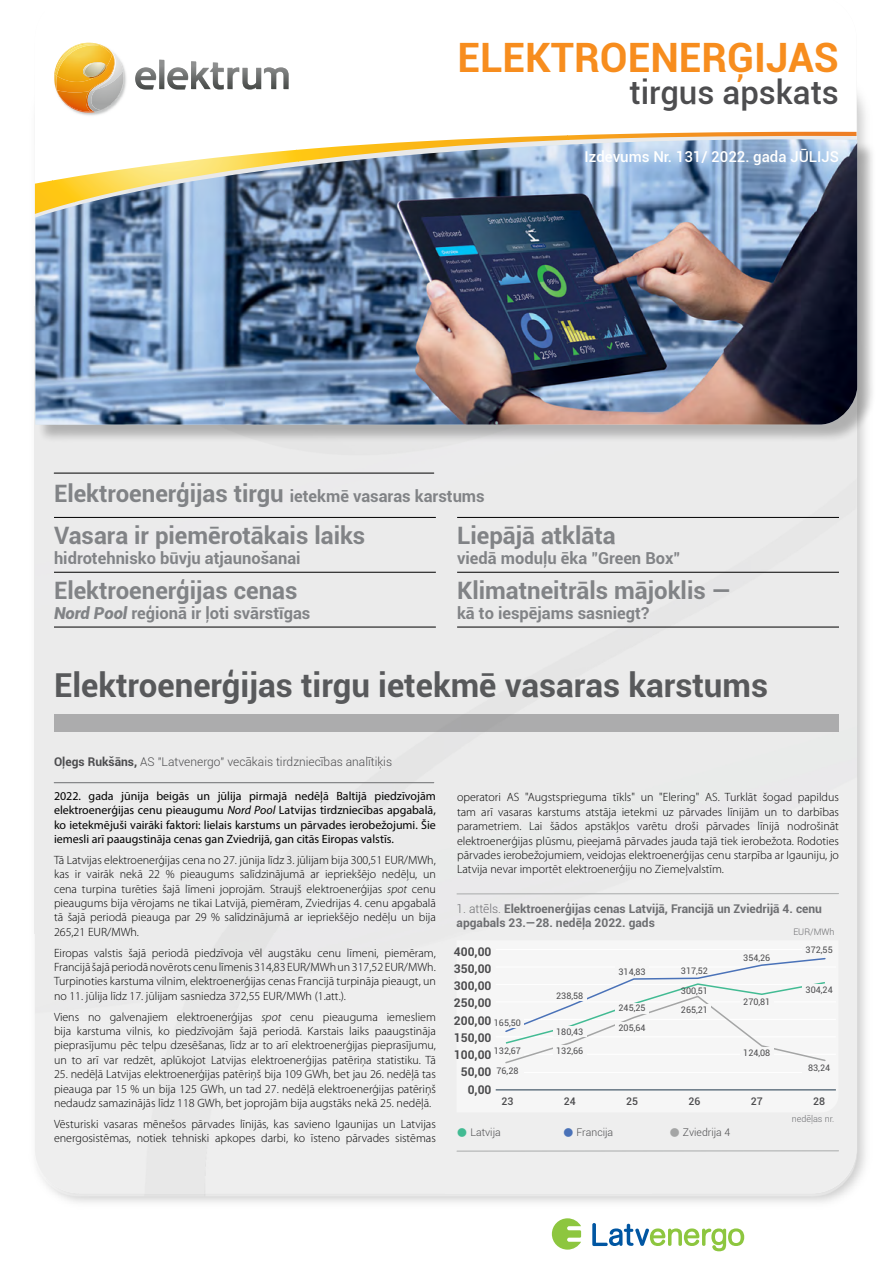
<style>
.page{position:relative;width:893px;height:1263px;background:#fff}
.page>*{position:absolute;margin:0;border:0;box-sizing:border-box;transform-origin:0 0}
.t1{font:700 40.5px "Roboto";color:#f78d1e}
.t2{font:700 33px "Roboto";color:#58595b}
.t3{font:500 32.7px "Roboto";color:#4d4d4f}
.t4{font:700 24px "Roboto";color:#818386}
.t5{font:700 16.5px "Roboto";color:#818386}
.t6{font:500 15px "Roboto";color:#fff}
.t7{font:300 12px/14.4px "Myriad Pro";color:#000;text-align:justify}
.t8{font:12px/14.4px "Myriad Pro";color:#000;text-align:justify}
.t9{font:700 12px/14.4px "Roboto";color:#6d6e71}
.t10{font:300 12px "Roboto";color:#4d4d4f}
.t11{font:700 12px/17.2px "Roboto";color:#4d4d4f;text-align:right}
.t12{font:300 10.5px "Roboto";color:#4d4d4f}
.t13{font:500 10.5px "Roboto";color:#4d4d4f}
.t14{font:9px "Roboto";color:#4d4d4f}
.t15{font:300 9px "Roboto";color:#6d6e71}
.s1{font-size:24px}
.s2{font-weight:900;font-style:italic}
.s3{font-weight:700}
.s4{font-style:italic}
.s5{font-weight:300}
.s6{color:#42bb93}
.s7{color:#4a72b8}
.s8{color:#a4a5a5}
</style>
<div class="page">
<img style="left:822px;top:96px;width:44px;height:1106px">
<div style="left:35px;top:425px;width:821px;height:768px;background:#ebebeb"></div>
<svg style="left:764px;top:96px;width:92px;height:36px"></svg>
<svg style="left:581px;top:132px;width:275px;height:3px"></svg>
<img style="left:76px;top:42px;width:50px;height:74px">
<svg style="left:135px;top:60px;width:154px;height:30px"></svg>
<svg style="left:54px;top:43px;width:70px;height:70px"></svg>
<img style="left:91px;top:71px;width:32px;height:35px">
<img style="left:88px;top:90px;width:13px;height:22px">
<svg style="left:552px;top:1218px;width:29px;height:31px"></svg>
<svg style="left:592px;top:1223px;width:152px;height:28px"></svg>
<hr style="left:457px;top:517px;width:382px;height:1px;background:#000">
<hr style="left:457px;top:572px;width:382px;height:1px;background:#000">
<hr style="left:457px;top:627px;width:382px;height:1px;background:#000">
<hr style="left:54px;top:627px;width:382px;height:1px;background:#000">
<hr style="left:54px;top:517px;width:382px;height:1px;background:#000">
<hr style="left:54px;top:572px;width:382px;height:1px;background:#000">
<hr style="left:54px;top:782px;width:380px;height:1px;background:#6d6e71">
<div style="left:54px;top:714px;width:785px;height:17px;background:#acacad"></div>
<div style="left:37px;top:141px;width:839px;height:302px;background:#000;opacity:.25"></div>
<img style="left:35px;top:139px;width:822px;height:286px">
<hr style="left:54px;top:473px;width:380px;height:1px;background:#000">
<div style="left:457px;top:940px;width:381px;height:172px;background:#f6f6f6"></div>
<hr style="left:457px;top:893px;width:381px;height:1px;background:#a8aaaa">
<hr style="left:457px;top:1150px;width:381px;height:1px;background:#a8aaaa">
<hr style="left:496px;top:949px;width:340px;height:1px;background:#fff">
<hr style="left:496px;top:966px;width:340px;height:1px;background:#fff">
<hr style="left:496px;top:984px;width:340px;height:1px;background:#fff">
<hr style="left:496px;top:1001px;width:340px;height:1px;background:#fff">
<hr style="left:496px;top:1019px;width:340px;height:1px;background:#fff">
<hr style="left:496px;top:1036px;width:340px;height:1px;background:#fff">
<hr style="left:496px;top:1054px;width:340px;height:1px;background:#fff">
<hr style="left:496px;top:1072px;width:340px;height:1px;background:#fff">
<hr style="left:496px;top:1089px;width:340px;height:1px;background:#2a4254">
<div style="left:504px;top:957px;width:323px;height:107px;background:#f6f6f6"></div>
<div style="left:491px;top:1065px;width:33px;height:11px;background:#f6f6f6"></div>
<div style="left:491px;top:1045px;width:33px;height:10px;background:#f6f6f6"></div>
<div style="left:491px;top:1018px;width:33px;height:10px;background:#f6f6f6"></div>
<div style="left:615px;top:1022px;width:34px;height:10px;background:#f6f6f6"></div>
<div style="left:615px;top:1003px;width:34px;height:10px;background:#f6f6f6"></div>
<div style="left:615px;top:966px;width:34px;height:11px;background:#f6f6f6"></div>
<div style="left:740px;top:1047px;width:33px;height:11px;background:#f6f6f6"></div>
<div style="left:740px;top:996px;width:33px;height:11px;background:#f6f6f6"></div>
<div style="left:740px;top:952px;width:33px;height:10px;background:#f6f6f6"></div>
<div style="left:553px;top:1045px;width:33px;height:11px;background:#f6f6f6"></div>
<div style="left:553px;top:1026px;width:33px;height:10px;background:#f6f6f6"></div>
<div style="left:553px;top:990px;width:33px;height:10px;background:#f6f6f6"></div>
<div style="left:678px;top:1005px;width:33px;height:10px;background:#f6f6f6"></div>
<div style="left:802px;top:1062px;width:34px;height:10px;background:#f6f6f6"></div>
<div style="left:802px;top:985px;width:34px;height:10px;background:#f6f6f6"></div>
<div style="left:802px;top:944px;width:34px;height:11px;background:#f6f6f6"></div>
<h1 class="t1" style="left:458px;top:29px;width:383px">ELEKTROENERĢIJAS</h1>
<h3 class="t3" style="left:629px;top:69px;width:211px">tirgus apskats</h3>
<p class="t6" style="left:585px;top:146px;width:256px">Izdevums Nr. 131/ 2022. gada JŪLIJS</p>
<h3 class="t5" style="left:54px;top:485px;width:432px"><span class="s1">Elektroenerģijas tirgu</span> ietekmē vasaras karstums</h3>
<h3 class="t4" style="left:54px;top:518px;width:313px">Vasara ir piemērotākais laiks</h3>
<h3 class="t5" style="left:54px;top:546px;width:248px">hidrotehnisko būvju atjaunošanai</h3>
<h3 class="t4" style="left:54px;top:573px;width:245px">Elektroenerģijas cenas</h3>
<h3 class="t5" style="left:54px;top:601px;width:258px"><span class="s2">Nord Pool</span> reģionā ir ļoti svārstīgas</h3>
<h3 class="t4" style="left:457px;top:518px;width:160px">Liepājā atklāta</h3>
<h3 class="t5" style="left:457px;top:546px;width:225px">viedā moduļu ēka "Green Box"</h3>
<h3 class="t4" style="left:457px;top:573px;width:276px">Klimatneitrāls mājoklis —</h3>
<h3 class="t5" style="left:457px;top:601px;width:194px">kā to iespējams sasniegt?</h3>
<h2 class="t2" style="left:54px;top:662px;width:716px">Elektroenerģijas tirgu ietekmē vasaras karstums</h2>
<p class="t10" style="left:54px;top:753px;width:340px"><span class="s3">Oļegs Rukšāns,</span> AS "Latvenergo" vecākais tirdzniecības analītiķis</p>
<p class="t8" style="left:54px;top:788px;width:383px">2022. gada jūnija beigās un jūlija pirmajā nedēļā Baltijā piedzīvojām elektroenerģijas cenu pieaugumu <span class="s4">Nord Pool</span> Latvijas tirdzniecības apgabalā, ko ietekmējuši vairāki faktori: lielais karstums un pārvades ierobežojumi. Šie iemesli arī paaugstināja cenas gan Zviedrijā, gan citās Eiropas valstīs.</p>
<p class="t7" style="left:54px;top:852px;width:383px">Tā Latvijas elektroenerģijas cena no 27. jūnija līdz 3. jūlijam bija 300,51 EUR/MWh, kas ir vairāk nekā 22 % pieaugums salīdzinājumā ar iepriekšējo nedēļu, un cena turpina turēties šajā līmeni joprojām. Straujš elektroenerģijas <span class="s4">spot</span> cenu pieaugums bija vērojams ne tikai Latvijā, piemēram, Zviedrijas 4. cenu apgabalā tā šajā periodā pieauga par 29 % salīdzinājumā ar iepriekšējo nedēļu un bija 265,21 EUR/MWh.</p>
<p class="t7" style="left:54px;top:945px;width:383px">Eiropas valstis šajā periodā piedzīvoja vēl augstāku cenu līmeni, piemēram, Francijā šajā periodā novērots cenu līmenis 314,83 EUR/MWh un 317,52 EUR/MWh.<br>Turpinoties karstuma vilnim, elektroenerģijas cenas Francijā turpināja pieaugt, un no 11. jūlija līdz 17. jūlijam sasniedza 372,55 EUR/MWh (1.att.).</p>
<p class="t7" style="left:54px;top:1009px;width:383px">Viens no galvenajiem elektroenerģijas <span class="s4">spot</span> cenu pieauguma iemesliem bija karstuma vilnis, ko piedzīvojām šajā periodā. Karstais laiks paaugstināja pieprasījumu pēc telpu dzesēšanas, līdz ar to arī elektroenerģijas pieprasījumu, un to arī var redzēt, aplūkojot Latvijas elektroenerģijas patēriņa statistiku. Tā</p>
<p class="t7" style="left:54px;top:1067px;width:383px">25. nedēļā Latvijas elektroenerģijas patēriņš bija 109 GWh, bet jau 26. nedēļā tas pieauga par 15 % un bija 125 GWh, un tad 27. nedēļā elektroenerģijas patēriņš nedaudz samazinājās līdz 118 GWh, bet joprojām bija augstāks nekā 25. nedēļā.</p>
<p class="t7" style="left:54px;top:1116px;width:383px">Vēsturiski vasaras mēnešos pārvades līnijās, kas savieno Igaunijas un Latvijas energosistēmas, notiek tehniski apkopes darbi, ko īsteno pārvades sistēmas</p>
<p class="t7" style="left:457px;top:790px;width:383px">operatori AS "Augstsprieguma tīkls" un "Elering" AS. Turklāt šogad papildus tam arī vasaras karstums atstāja ietekmi uz pārvades līnijām un to darbības parametriem. Lai šādos apstākļos varētu droši pārvades līnijā nodrošināt elektroenerģijas plūsmu, pieejamā pārvades jauda tajā tiek ierobežota. Rodoties pārvades ierobežojumiem, veidojas elektroenerģijas cenu starpība ar Igauniju, jo Latvija nevar importēt elektroenerģiju no Ziemeļvalstīm.</p>
<p class="t9" style="left:457px;top:901px;width:367px"><span class="s5">1. attēls.</span> Elektroenerģijas cenas Latvijā, Francijā un Zviedrijā 4. cenu apgabals 23.—28. nedēļa 2022. gads</p>
<p class="t15" style="left:793px;top:926px;width:43px">EUR/MWh</p>
<p class="t11" style="left:454px;top:942px;width:39px">400,00</p>
<p class="t14" style="left:806px;top:943px;width:29px">372,55</p>
<p class="t11" style="left:454px;top:959px;width:39px">350,00<br>300,00<br>250,00<br>200,00<br>150,00<br>100,00<br>50,00<br>0,00</p>
<p class="t14" style="left:743px;top:951px;width:29px">354,26</p>
<p class="t14" style="left:681px;top:965px;width:29px">317,52</p>
<p class="t14" style="left:619px;top:965px;width:29px">314,83</p>
<p class="t14" style="left:806px;top:984px;width:29px">304,24</p>
<p class="t14" style="left:681px;top:985px;width:29px">300,51</p>
<p class="t14" style="left:556px;top:989px;width:29px">238,58</p>
<p class="t14" style="left:743px;top:996px;width:29px">270,81</p>
<p class="t14" style="left:619px;top:1002px;width:29px">245,25</p>
<p class="t14" style="left:681px;top:1004px;width:29px">265,21</p>
<p class="t14" style="left:494px;top:1017px;width:29px">165,50</p>
<p class="t14" style="left:619px;top:1021px;width:29px">205,64</p>
<p class="t14" style="left:556px;top:1025px;width:29px">180,43</p>
<p class="t14" style="left:494px;top:1044px;width:29px">132,67</p>
<p class="t14" style="left:556px;top:1044px;width:29px">132,66</p>
<p class="t14" style="left:743px;top:1046px;width:29px">124,08</p>
<p class="t14" style="left:808px;top:1061px;width:24px">83,24</p>
<p class="t14" style="left:496px;top:1064px;width:24px">76,28</p>
<p class="t13" style="left:501px;top:1094px;width:13px">23</p>
<p class="t13" style="left:564px;top:1094px;width:13px">24</p>
<p class="t13" style="left:626px;top:1094px;width:13px">25</p>
<p class="t13" style="left:688px;top:1094px;width:13px">26</p>
<p class="t13" style="left:751px;top:1094px;width:13px">27</p>
<p class="t13" style="left:813px;top:1094px;width:13px">28</p>
<p class="t15" style="left:792px;top:1112px;width:44px">nedēļas nr.</p>
<p class="t12" style="left:457px;top:1125px;width:46px"><span class="s6">●</span> Latvija</p>
<p class="t12" style="left:563px;top:1125px;width:52px"><span class="s7">●</span> Francija</p>
<p class="t12" style="left:669px;top:1125px;width:63px"><span class="s8">●</span> Zviedrija 4</p>
</div>
